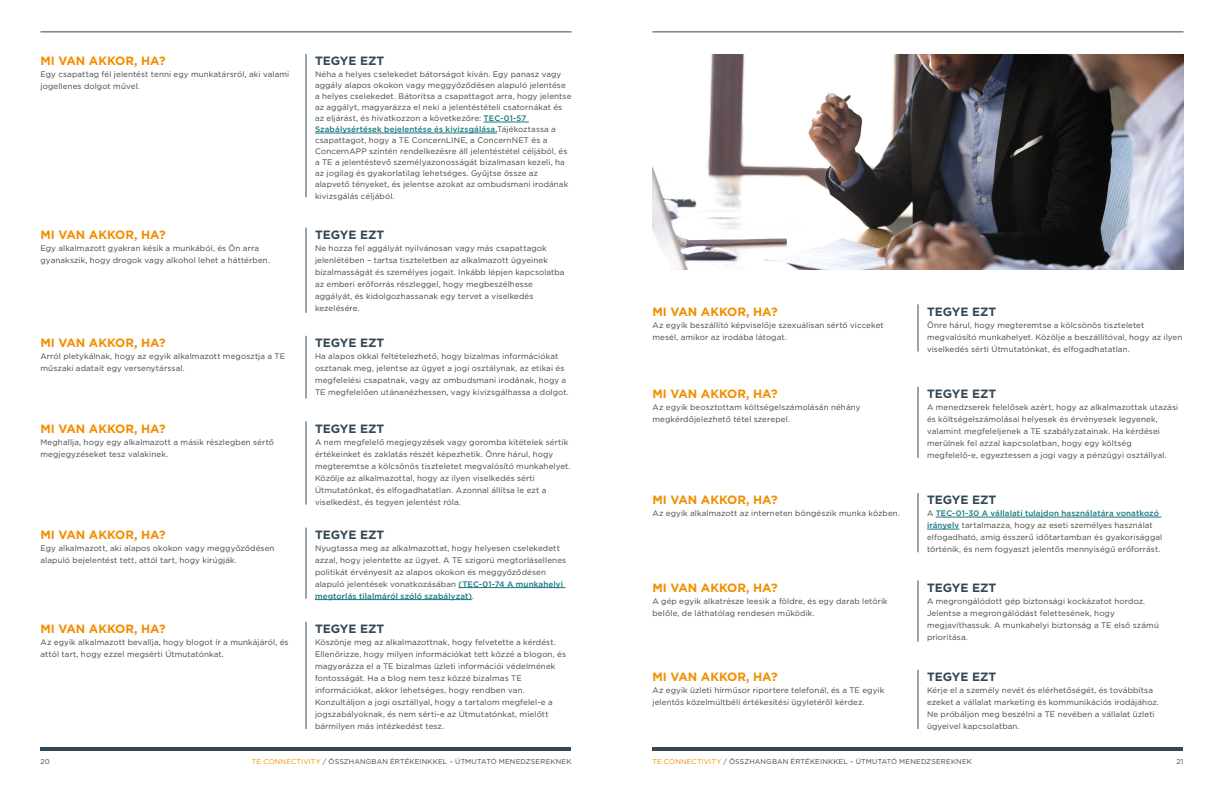
<style>
.page{position:relative;width:1224px;height:792px;background:#fff}
.page>*{position:absolute;margin:0;border:0;box-sizing:border-box;transform-origin:0 0}
.t1{font:700 12px "Gotham";color:#f28e00}
.t2{font:700 12px "Gotham";color:#324857}
.t3{font:8px/12px "Gotham";letter-spacing:.015em;color:#424241}
.t4{font:7px "Gotham";letter-spacing:.02em;color:#424241}
.s1{font-weight:500;color:#17787f}
.s2{color:#f28e00}
</style>
<div class="page">
<hr style="left:40px;top:32px;width:532px;height:1px;background:#324857">
<hr style="left:652px;top:32px;width:532px;height:1px;background:#324857">
<hr style="left:40px;top:747px;width:532px;height:4px;background:#324857">
<hr style="left:652px;top:747px;width:532px;height:4px;background:#324857">
<hr style="left:484px;top:122px;width:45px;height:1px;background:#17787f">
<hr style="left:315px;top:133px;width:182px;height:1px;background:#17787f">
<hr style="left:306px;top:54px;width:1px;height:143px;background:#324857">
<hr style="left:918px;top:304px;width:1px;height:48px;background:#324857">
<hr style="left:918px;top:387px;width:1px;height:71px;background:#324857">
<hr style="left:936px;top:517px;width:225px;height:1px;background:#17787f">
<hr style="left:927px;top:529px;width:32px;height:1px;background:#17787f">
<hr style="left:918px;top:493px;width:1px;height:59px;background:#324857">
<hr style="left:918px;top:580px;width:1px;height:62px;background:#324857">
<hr style="left:918px;top:670px;width:1px;height:59px;background:#324857">
<hr style="left:306px;top:228px;width:1px;height:85px;background:#324857">
<hr style="left:306px;top:336px;width:1px;height:62px;background:#324857">
<hr style="left:306px;top:421px;width:1px;height:84px;background:#324857">
<hr style="left:459px;top:587px;width:106px;height:1px;background:#17787f">
<hr style="left:315px;top:599px;width:157px;height:1px;background:#17787f">
<hr style="left:306px;top:528px;width:1px;height:71px;background:#324857">
<hr style="left:306px;top:622px;width:1px;height:107px;background:#324857">
<img style="left:652px;top:54px;width:532px;height:215px">
<h1 class="t1" style="left:40px;top:53px;width:127px">MI VAN AKKOR, HA?</h1>
<p class="t3" style="left:40px;top:68px;width:250px">Egy csapattag fél jelentést tenni egy munkatársról, aki valami jogellenes dolgot művel.</p>
<h1 class="t2" style="left:315px;top:53px;width:71px">TEGYE EZT</h1>
<p class="t3" style="left:315px;top:69px;width:258px;line-height:11px">Néha a helyes cselekedet bátorságot kíván. Egy panasz vagy aggály alapos okokon vagy meggyőződésen alapuló jelentése a helyes cselekedet. Bátorítsa a csapattagot arra, hogy jelentse az aggályt, magyarázza el neki a jelentéstételi csatornákat és az eljárást, és hivatkozzon a következőre: <span class="s1">TEC-01-57<br>Szabálysértések bejelentése és kivizsgálása.</span>Tájékoztassa a csapattagot, hogy a TE ConcernLINE, a ConcernNET és a ConcernAPP szintén rendelkezésre áll jelentéstétel céljából, és a TE a jelentéstevő személyazonosságát bizalmasan kezeli, ha az jogilag és gyakorlatilag lehetséges. Gyűjtse össze az alapvető tényeket, és jelentse azokat az ombudsmani irodának</p>
<p class="t3" style="left:315px;top:190px;width:81px">kivizsgálás céljából.</p>
<h1 class="t1" style="left:40px;top:227px;width:127px">MI VAN AKKOR, HA?</h1>
<p class="t3" style="left:40px;top:242px;width:231px">Egy alkalmazott gyakran késik a munkából, és Ön arra gyanakszik, hogy drogok vagy alkohol lehet a háttérben.</p>
<h1 class="t2" style="left:315px;top:227px;width:71px">TEGYE EZT</h1>
<p class="t3" style="left:315px;top:242px;width:251px">Ne hozza fel aggályát nyilvánosan vagy más csapattagok jelenlétében – tartsa tiszteletben az alkalmazott ügyeinek bizalmasságát és személyes jogait. Inkább lépjen kapcsolatba az emberi erőforrás részleggel, hogy megbeszélhesse aggályát, és kidolgozhassanak egy tervet a viselkedés kezelésére.</p>
<h1 class="t1" style="left:40px;top:335px;width:127px">MI VAN AKKOR, HA?</h1>
<p class="t3" style="left:40px;top:350px;width:246px">Arról pletykálnak, hogy az egyik alkalmazott megosztja a TE műszaki adatait egy versenytárssal.</p>
<h1 class="t2" style="left:315px;top:335px;width:71px">TEGYE EZT</h1>
<p class="t3" style="left:315px;top:350px;width:255px">Ha alapos okkal feltételezhető, hogy bizalmas információkat osztanak meg, jelentse az ügyet a jogi osztálynak, az etikai és megfelelési csapatnak, vagy az ombudsmani irodának, hogy a TE megfelelően utánanézhessen, vagy kivizsgálhassa a dolgot.</p>
<h1 class="t1" style="left:40px;top:420px;width:127px">MI VAN AKKOR, HA?</h1>
<p class="t3" style="left:40px;top:436px;width:235px">Meghallja, hogy egy alkalmazott a másik részlegben sértő megjegyzéseket tesz valakinek.</p>
<h1 class="t2" style="left:315px;top:420px;width:71px">TEGYE EZT</h1>
<p class="t3" style="left:315px;top:436px;width:257px">A nem megfelelő megjegyzések vagy goromba kitételek sértik értékeinket és zaklatás részét képezhetik. Önre hárul, hogy megteremtse a kölcsönös tiszteletet megvalósító munkahelyet.<br>Közölje az alkalmazottal, hogy az ilyen viselkedés sérti Útmutatónkat, és elfogadhatatlan. Azonnal állítsa le ezt a viselkedést, és tegyen jelentést róla.</p>
<h1 class="t1" style="left:40px;top:527px;width:127px">MI VAN AKKOR, HA?</h1>
<p class="t3" style="left:40px;top:542px;width:236px">Egy alkalmazott, aki alapos okokon vagy meggyőződésen alapuló bejelentést tett, attól tart, hogy kirúgják.</p>
<h1 class="t2" style="left:315px;top:527px;width:71px">TEGYE EZT</h1>
<p class="t3" style="left:315px;top:542px;width:253px">Nyugtassa meg az alkalmazottat, hogy helyesen cselekedett azzal, hogy jelentette az ügyet. A TE szigorú megtorlásellenes politikát érvényesít az alapos okokon és meggyőződésen alapuló jelentések vonatkozásában <span class="s1">(TEC-01-74 A munkahelyi megtorlás tilalmáról szóló szabályzat)</span>.</p>
<h1 class="t1" style="left:40px;top:621px;width:127px">MI VAN AKKOR, HA?</h1>
<p class="t3" style="left:40px;top:636px;width:250px">Az egyik alkalmazott bevallja, hogy blogot ír a munkájáról, és attól tart, hogy ezzel megsérti Útmutatónkat.</p>
<h1 class="t2" style="left:315px;top:621px;width:71px">TEGYE EZT</h1>
<p class="t3" style="left:315px;top:636px;width:253px">Köszönje meg az alkalmazottnak, hogy felvetette a kérdést.<br>Ellenőrizze, hogy milyen információkat tett közzé a blogon, és magyarázza el a TE bizalmas üzleti információi védelmének fontosságát. Ha a blog nem tesz közzé bizalmas TE információkat, akkor lehetséges, hogy rendben van.<br>Konzultáljon a jogi osztállyal, hogy a tartalom megfelel-e a jogszabályoknak, és nem sérti-e az Útmutatónkat, mielőtt bármilyen más intézkedést tesz.</p>
<h1 class="t1" style="left:652px;top:303px;width:127px">MI VAN AKKOR, HA?</h1>
<p class="t3" style="left:652px;top:319px;width:233px">Az egyik beszállító képviselője szexuálisan sértő vicceket mesél, amikor az irodába látogat.</p>
<h1 class="t2" style="left:927px;top:303px;width:71px">TEGYE EZT</h1>
<p class="t3" style="left:927px;top:319px;width:257px">Önre hárul, hogy megteremtse a kölcsönös tiszteletet megvalósító munkahelyet. Közölje a beszállítóval, hogy az ilyen viselkedés sérti Útmutatónkat, és elfogadhatatlan.</p>
<h1 class="t1" style="left:652px;top:386px;width:127px">MI VAN AKKOR, HA?</h1>
<p class="t3" style="left:652px;top:401px;width:209px">Az egyik beosztottam költségelszámolásán néhány megkérdőjelezhető tétel szerepel.</p>
<h1 class="t2" style="left:927px;top:386px;width:71px">TEGYE EZT</h1>
<p class="t3" style="left:927px;top:401px;width:253px">A menedzserek felelősek azért, hogy az alkalmazottak utazási és költségelszámolásai helyesek és érvényesek legyenek, valamint megfeleljenek a TE szabályzatainak. Ha kérdései merülnek fel azzal kapcsolatban, hogy egy költség megfelelő-e, egyeztessen a jogi vagy a pénzügyi osztállyal.</p>
<h1 class="t1" style="left:652px;top:492px;width:127px">MI VAN AKKOR, HA?</h1>
<p class="t3" style="left:652px;top:507px;width:249px">Az egyik alkalmazott az interneten böngészik munka közben.</p>
<h1 class="t2" style="left:927px;top:492px;width:71px">TEGYE EZT</h1>
<p class="t3" style="left:927px;top:507px;width:237px">A <span class="s1">TEC-01-30 A vállalati tulajdon használatára vonatkozó irányelv</span> tartalmazza, hogy az eseti személyes használat elfogadható, amíg ésszerű időtartamban és gyakorisággal történik, és nem fogyaszt jelentős mennyiségű erőforrást.</p>
<h1 class="t1" style="left:652px;top:579px;width:127px">MI VAN AKKOR, HA?</h1>
<p class="t3" style="left:652px;top:595px;width:237px">A gép egyik alkatrésze leesik a földre, és egy darab letörik belőle, de láthatólag rendesen működik.</p>
<h1 class="t2" style="left:927px;top:579px;width:71px">TEGYE EZT</h1>
<p class="t3" style="left:927px;top:595px;width:233px">A megrongálódott gép biztonsági kockázatot hordoz.<br>Jelentse a megrongálódást felettesének, hogy megjavíthassuk. A munkahelyi biztonság a TE első számú prioritása.</p>
<h1 class="t1" style="left:652px;top:669px;width:127px">MI VAN AKKOR, HA?</h1>
<p class="t3" style="left:652px;top:684px;width:233px">Az egyik üzleti hírműsor riportere telefonál, és a TE egyik jelentős közelmúltbéli értékesítési ügyletéről kérdez.</p>
<h1 class="t2" style="left:927px;top:669px;width:71px">TEGYE EZT</h1>
<p class="t3" style="left:927px;top:684px;width:233px">Kérje el a személy nevét és elérhetőségét, és továbbítsa ezeket a vállalat marketing és kommunikációs irodájához.<br>Ne próbáljon meg beszélni a TE nevében a vállalat üzleti ügyeivel kapcsolatban.</p>
<p class="t4" style="left:40px;top:757px;width:11px">20</p>
<p class="t4" style="left:252px;top:757px;width:321px"><span class="s2">TE CONNECTIVITY</span> / ÖSSZHANGBAN ÉRTÉKEINKKEL – ÚTMUTATÓ MENEDZSEREKNEK</p>
<p class="t4" style="left:652px;top:757px;width:321px"><span class="s2">TE CONNECTIVITY</span> / ÖSSZHANGBAN ÉRTÉKEINKKEL – ÚTMUTATÓ MENEDZSEREKNEK</p>
<p class="t4" style="left:1177px;top:757px;width:8px">21</p>
</div>
